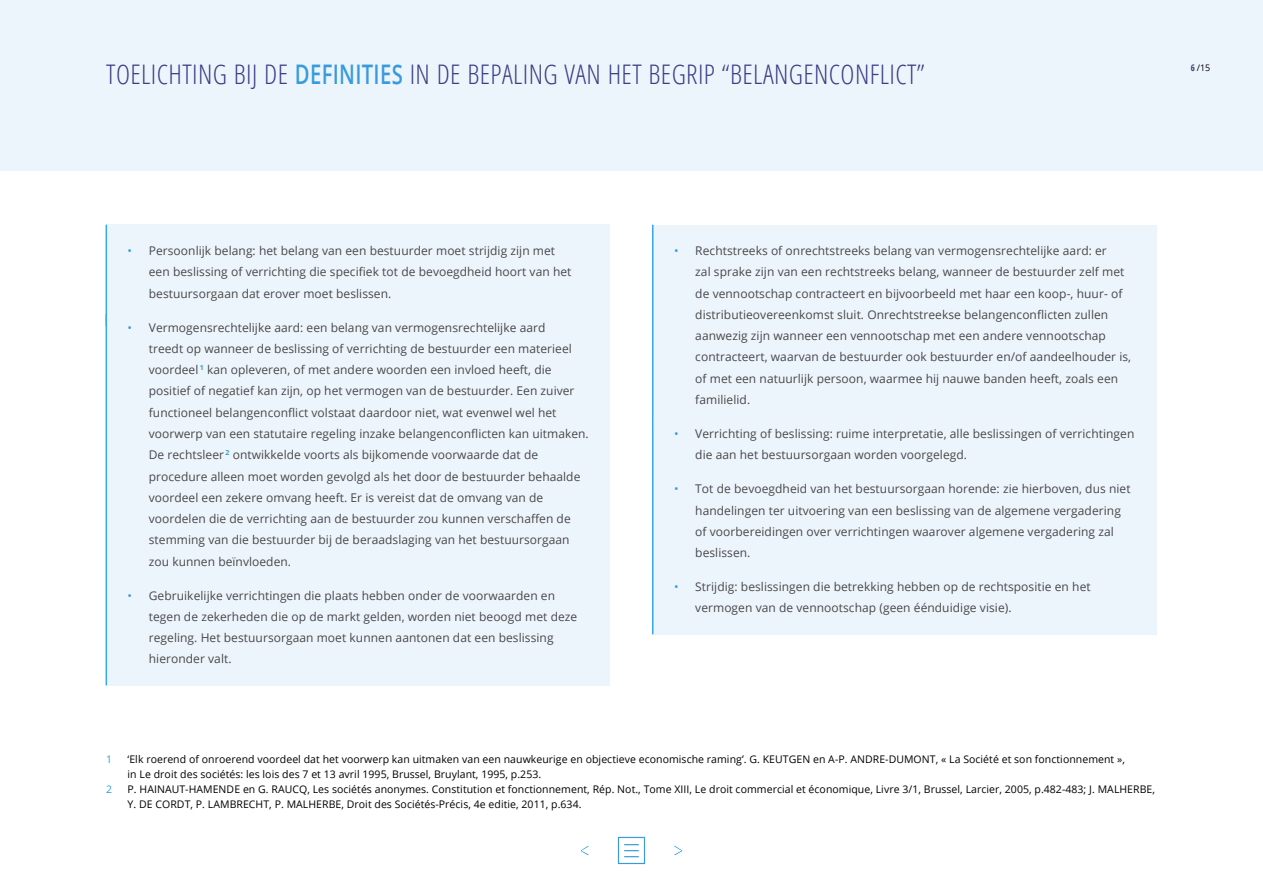
<style>
.page{position:relative;width:1263px;height:893px;background:#fff}
.page>*{position:absolute;margin:0;border:0;box-sizing:border-box;transform-origin:0 0}
.t1{font:300 condensed 27px "Open Sans";letter-spacing:.015em;color:#3a3e84}
.t2{font:12px/21.3px "Open Sans";letter-spacing:.005em;color:#484848}
.t3{font:10.5px/15px "Open Sans";letter-spacing:.005em;color:#000}
.t4{font:10.5px "Open Sans";color:#3a9bdc}
.t5{font:9px "Open Sans";color:#000}
.s1{font-weight:600;font-stretch:normal;color:#3a9bdc}
.s2{font-family:"Open Sans Condensed";font-weight:700;color:#3a3e84}
.s3{color:#3a9bdc}
</style>
<div class="page">
<div style="left:0;top:0;width:1263px;height:170px;background:#edf5fc"></div>
<svg style="left:617px;top:836px;width:29px;height:29px"></svg>
<svg style="left:581px;top:845px;width:8px;height:11px"></svg>
<svg style="left:674px;top:845px;width:8px;height:11px"></svg>
<div style="left:106px;top:225px;width:504px;height:101px;background:#edf5fc"></div>
<hr style="left:106px;top:225px;width:1px;height:101px;background:#36a7e9">
<div style="left:106px;top:314px;width:504px;height:371px;background:#edf5fc"></div>
<hr style="left:106px;top:314px;width:1px;height:371px;background:#36a7e9">
<div style="left:653px;top:225px;width:504px;height:207px;background:#edf5fc"></div>
<hr style="left:652px;top:225px;width:1px;height:207px;background:#36a7e9">
<div style="left:653px;top:420px;width:504px;height:214px;background:#edf5fc"></div>
<hr style="left:652px;top:420px;width:1px;height:214px;background:#36a7e9">
<h1 class="t1" style="left:106px;top:56px;width:820px">TOELICHTING BIJ DE <span class="s1">DEFINITIES</span> IN DE BEPALING VAN HET BEGRIP “BELANGENCONFLICT”</h1>
<p class="t5" style="left:1191px;top:61px;width:21px"><span class="s2">6</span> /15</p>
<p class="t2" style="left:149px;top:240px;width:424px;text-indent:-21px"><span class="s3">•</span> Persoonlijk belang: het belang van een bestuurder moet strijdig zijn met een beslissing of verrichting die specifiek tot de bevoegdheid hoort van het bestuursorgaan dat erover moet beslissen.</p>
<p class="t2" style="left:149px;top:316px;width:441px;text-indent:-21px"><span class="s3">•</span> Vermogensrechtelijke aard: een belang van vermogensrechtelijke aard<br>treedt op wanneer de beslissing of verrichting de bestuurder een materieel voordeel <sup>1</sup> kan opleveren, of met andere woorden een invloed heeft, die positief of negatief kan zijn, op het vermogen van de bestuurder. Een zuiver functioneel belangenconflict volstaat daardoor niet, wat evenwel wel het voorwerp van een statutaire regeling inzake belangenconflicten kan uitmaken.<br>De rechtsleer <sup>2</sup> ontwikkelde voorts als bijkomende voorwaarde dat de procedure alleen moet worden gevolgd als het door de bestuurder behaalde voordeel een zekere omvang heeft. Er is vereist dat de omvang van de voordelen die de verrichting aan de bestuurder zou kunnen verschaffen de stemming van die bestuurder bij de beraadslaging van het bestuursorgaan zou kunnen beïnvloeden.</p>
<p class="t2" style="left:149px;top:584px;width:430px;text-indent:-21px"><span class="s3">•</span> Gebruikelijke verrichtingen die plaats hebben onder de voorwaarden en tegen de zekerheden die op de markt gelden, worden niet beoogd met deze regeling. Het bestuursorgaan moet kunnen aantonen dat een beslissing hieronder valt.</p>
<p class="t2" style="left:695px;top:240px;width:437px;text-indent:-21px"><span class="s3">•</span> Rechtstreeks of onrechtstreeks belang van vermogensrechtelijke aard: er<br>zal sprake zijn van een rechtstreeks belang, wanneer de bestuurder zelf met de vennootschap contracteert en bijvoorbeeld met haar een koop-, huur- of distributieovereenkomst sluit. Onrechtstreekse belangenconflicten zullen aanwezig zijn wanneer een vennootschap met een andere vennootschap contracteert, waarvan de bestuurder ook bestuurder en/of aandeelhouder is, of met een natuurlijk persoon, waarmee hij nauwe banden heeft, zoals een familielid.</p>
<p class="t2" style="left:695px;top:423px;width:441px;text-indent:-21px"><span class="s3">•</span> Verrichting of beslissing: ruime interpretatie, alle beslissingen of verrichtingen die aan het bestuursorgaan worden voorgelegd.</p>
<p class="t2" style="left:695px;top:478px;width:437px;text-indent:-21px"><span class="s3">•</span> Tot de bevoegdheid van het bestuursorgaan horende: zie hierboven, dus niet handelingen ter uitvoering van een beslissing van de algemene vergadering of voorbereidingen over verrichtingen waarover algemene vergadering zal beslissen.</p>
<p class="t2" style="left:695px;top:576px;width:397px;text-indent:-21px"><span class="s3">•</span> Strijdig: beslissingen die betrekking hebben op de rechtspositie en het vermogen van de vennootschap (geen éénduidige visie).</p>
<p class="t4" style="left:106px;top:752px;width:8px">1</p>
<p class="t3" style="left:128px;top:751px;width:999px">‘Elk roerend of onroerend voordeel dat het voorwerp kan uitmaken van een nauwkeurige en objectieve economische raming’. G. KEUTGEN en A-P. ANDRE-DUMONT, « La Société et son fonctionnement », in Le droit des sociétés: les lois des 7 et 13 avril 1995, Brussel, Bruylant, 1995, p.253.</p>
<p class="t4" style="left:106px;top:782px;width:8px">2</p>
<p class="t3" style="left:128px;top:781px;width:1029px">P. HAINAUT-HAMENDE en G. RAUCQ, Les sociétés anonymes. Constitution et fonctionnement, Rép. Not., Tome XIII, Le droit commercial et économique, Livre 3/1, Brussel, Larcier, 2005, p.482-483; J. MALHERBE,<br>Y. DE CORDT, P. LAMBRECHT, P. MALHERBE, Droit des Sociétés-Précis, 4e editie, 2011, p.634.</p>
</div>
